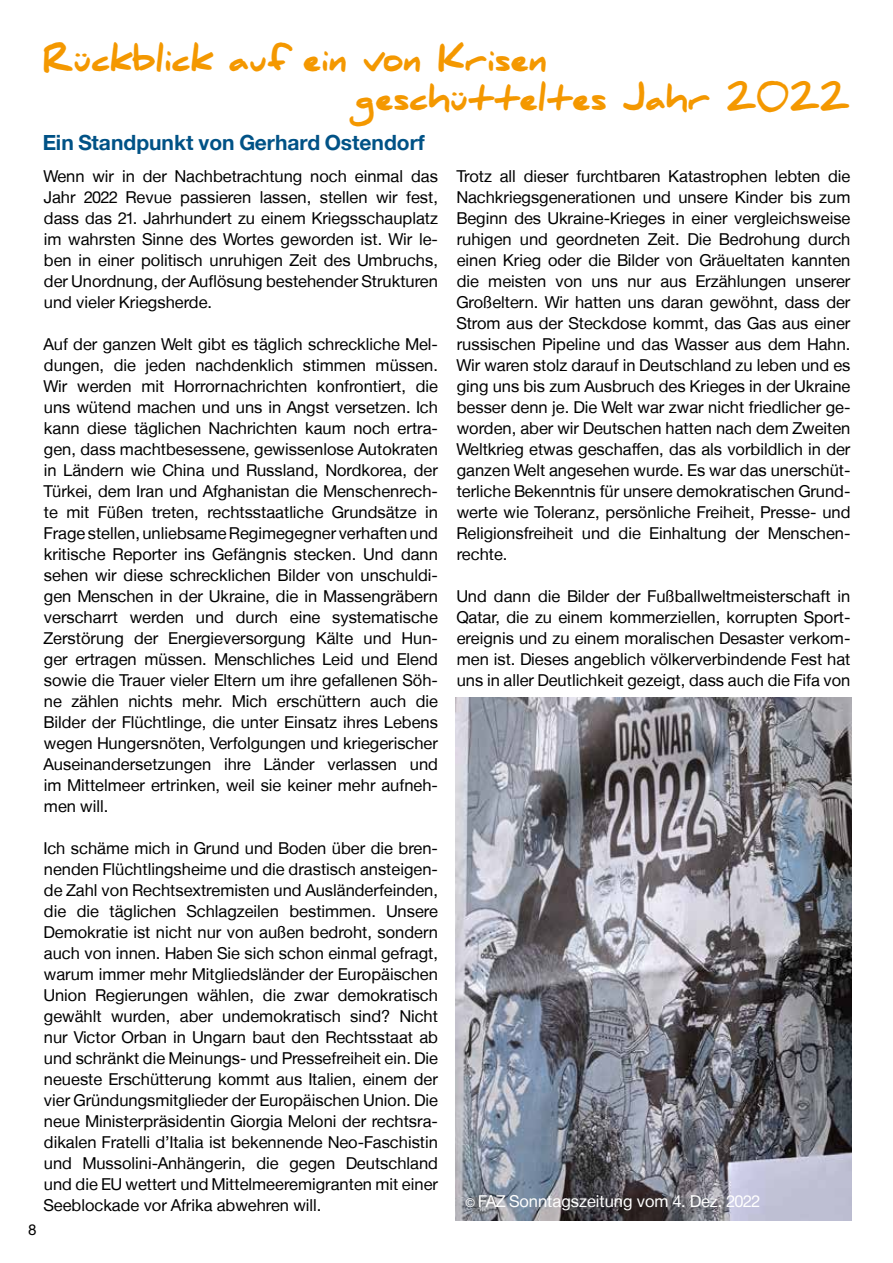
<style>
.page{position:relative;width:893px;height:1263px;background:#fff}
.page>*{position:absolute;margin:0;border:0;box-sizing:border-box;transform-origin:0 0}
.t1{font:900 31.5px/39px "Daniel";color:#f49800}
.t2{font:700 21px "CDU Helvetica";color:#005286}
.t3{font:16.5px/21px "CDU Helvetica";color:#000;text-align:justify}
.t4{font:16.5px "CDU Helvetica";color:#fff}
.t5{font:15px "CDU Helvetica";color:#000}
.s1{font-size:12px}
</style>
<div class="page">
<img style="left:455px;top:697px;width:397px;height:523px">
<h1 class="t1" style="left:355px;top:41px;width:496px;text-indent:-312px">Rückblick auf ein von Krisen<br>geschütteltes Jahr 2022</h1>
<p class="t2" style="left:43px;top:129px;width:383px">Ein Standpunkt von Gerhard Ostendorf</p>
<p class="t3" style="left:44px;top:165px;width:396px">Wenn wir in der Nachbetrachtung noch einmal das Jahr 2022 Revue passieren lassen, stellen wir fest, dass das 21. Jahrhundert zu einem Kriegsschauplatz im wahrsten Sinne des Wortes geworden ist. Wir le&shy;ben in einer politisch unruhigen Zeit des Umbruchs, der Unordnung, der Auflösung bestehender Strukturen und vieler Kriegsherde.</p>
<p class="t3" style="left:44px;top:333px;width:396px">Auf der ganzen Welt gibt es täglich schreckliche Mel&shy;dungen, die jeden nachdenklich stimmen müssen.<br>Wir werden mit Horrornachrichten konfrontiert, die uns wütend machen und uns in Angst versetzen. Ich kann diese täglichen Nachrichten kaum noch ertra&shy;gen, dass machtbesessene, gewissenlose Autokraten in Ländern wie China und Russland, Nordkorea, der Türkei, dem Iran und Afghanistan die Menschenrech&shy;te mit Füßen treten, rechtsstaatliche Grundsätze in Frage stellen, unliebsame Regimegegner verhaften und kritische Reporter ins Gefängnis stecken. Und dann sehen wir diese schrecklichen Bilder von unschuldi&shy;gen Menschen in der Ukraine, die in Massengräbern verscharrt werden und durch eine systematische Zerstörung der Energieversorgung Kälte und Hun&shy;ger ertragen müssen. Menschliches Leid und Elend sowie die Trauer vieler Eltern um ihre gefallenen Söh&shy;ne zählen nichts mehr. Mich erschüttern auch die Bilder der Flüchtlinge, die unter Einsatz ihres Lebens wegen Hungersnöten, Verfolgungen und kriegerischer Auseinandersetzungen ihre Länder verlassen und im Mittelmeer ertrinken, weil sie keiner mehr aufneh&shy;men will.</p>
<p class="t3" style="left:44px;top:837px;width:396px">Ich schäme mich in Grund und Boden über die bren&shy;nenden Flüchtlingsheime und die drastisch ansteigen&shy;de Zahl von Rechtsextremisten und Ausländerfeinden, die die täglichen Schlagzeilen bestimmen. Unsere Demokratie ist nicht nur von außen bedroht, sondern auch von innen. Haben Sie sich schon einmal gefragt, warum immer mehr Mitgliedsländer der Europäischen Union Regierungen wählen, die zwar demokratisch gewählt wurden, aber undemokratisch sind? Nicht nur Victor Orban in Ungarn baut den Rechtsstaat ab und schränkt die Meinungs- und Pressefreiheit ein. Die neueste Erschütterung kommt aus Italien, einem der vier Gründungsmitglieder der Europäischen Union. Die neue Ministerpräsidentin Giorgia Meloni der rechtsra&shy;dikalen Fratelli d’Italia ist bekennende Neo-Faschistin und Mussolini-Anhängerin, die gegen Deutschland und die EU wettert und Mittelmeeremigranten mit einer Seeblockade vor Afrika abwehren will.</p>
<p class="t5" style="left:28px;top:1220px;width:9px">8</p>
<p class="t3" style="left:457px;top:165px;width:395px">Trotz all dieser furchtbaren Katastrophen lebten die Nachkriegsgenerationen und unsere Kinder bis zum Beginn des Ukraine-Krieges in einer vergleichsweise ruhigen und geordneten Zeit. Die Bedrohung durch einen Krieg oder die Bilder von Gräueltaten kannten die meisten von uns nur aus Erzählungen unserer Großeltern. Wir hatten uns daran gewöhnt, dass der Strom aus der Steckdose kommt, das Gas aus einer russischen Pipeline und das Wasser aus dem Hahn.<br>Wir waren stolz darauf in Deutschland zu leben und es ging uns bis zum Ausbruch des Krieges in der Ukraine besser denn je. Die Welt war zwar nicht friedlicher ge&shy;worden, aber wir Deutschen hatten nach dem Zweiten Weltkrieg etwas geschaffen, das als vorbildlich in der ganzen Welt angesehen wurde. Es war das unerschüt&shy;terliche Bekenntnis für unsere demokratischen Grund&shy;werte wie Toleranz, persönliche Freiheit, Presse- und Religionsfreiheit und die Einhaltung der Menschen&shy;rechte.</p>
<p class="t3" style="left:457px;top:585px;width:395px">Und dann die Bilder der Fußballweltmeisterschaft in Qatar, die zu einem kommerziellen, korrupten Sport&shy;ereignis und zu einem moralischen Desaster verkom&shy;men ist. Dieses angeblich völkerverbindende Fest hat uns in aller Deutlichkeit gezeigt, dass auch die Fifa von</p>
<p class="t4" style="left:466px;top:1192px;width:296px"><span class="s1">©</span> FAZ Sonntagszeitung vom 4. Dez. 2022</p>
</div>
